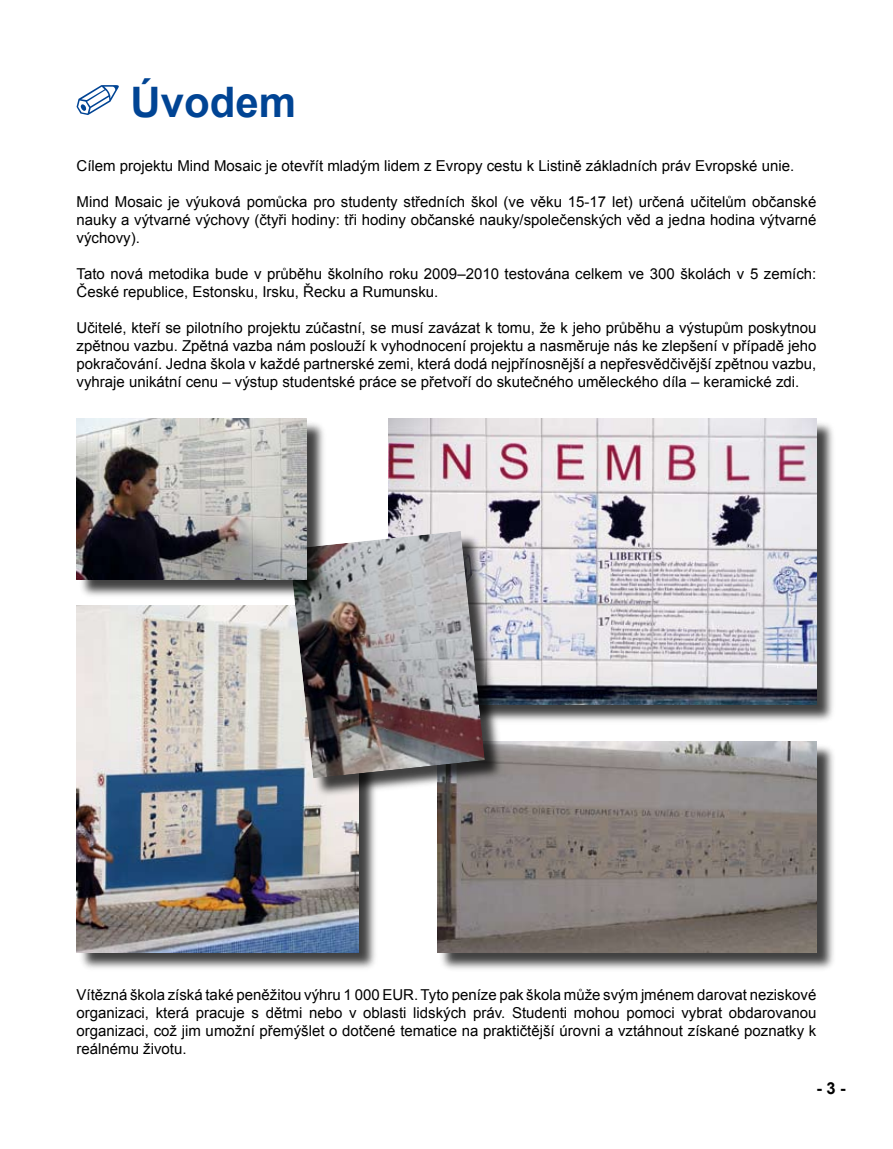
<style>
.page{position:relative;width:893px;height:1149px;background:#fff}
.page>*{position:absolute;margin:0;border:0;box-sizing:border-box;transform-origin:0 0}
.t1{font:700 42px "Arial";color:#004494}
.t2{font:700 16.5px "Arial";color:#000}
.t3{font:15px/18px "Arial";color:#000;text-align:justify}
</style>
<div class="page">
<svg style="left:77px;top:85px;width:42px;height:30px"></svg>
<div style="left:389px;top:420px;width:448px;height:304px;background:#000;opacity:.75"></div>
<img style="left:388px;top:418px;width:428px;height:286px">
<div style="left:78px;top:607px;width:300px;height:365px;background:#000;opacity:.75"></div>
<img style="left:77px;top:605px;width:281px;height:346px">
<div style="left:439px;top:742px;width:397px;height:229px;background:#000;opacity:.75"></div>
<img style="left:437px;top:741px;width:379px;height:210px">
<div style="left:290px;top:532px;width:214px;height:265px;background:#000;opacity:.75"></div>
<img style="left:289px;top:530px;width:196px;height:248px">
<div style="left:78px;top:420px;width:248px;height:179px;background:#000;opacity:.75"></div>
<img style="left:77px;top:418px;width:230px;height:161px">
<h1 class="t1" style="left:131px;top:75px;width:167px">Úvodem</h1>
<p class="t3" style="left:77px;top:157px;width:719px">Cílem projektu Mind Mosaic je otevřít mladým lidem z Evropy cestu k Listině základních práv Evropské unie.</p>
<p class="t3" style="left:77px;top:193px;width:741px">Mind Mosaic je výuková pomůcka pro studenty středních škol (ve věku 15-17 let) určená učitelům občanské nauky a výtvarné výchovy (čtyři hodiny: tři hodiny občanské nauky/společenských věd a jedna hodina výtvarné výchovy).</p>
<p class="t3" style="left:77px;top:265px;width:741px">Tato nová metodika bude v průběhu školního roku 2009–2010 testována celkem ve 300 školách v 5 zemích:<br>České republice, Estonsku, Irsku, Řecku a Rumunsku.</p>
<p class="t3" style="left:77px;top:319px;width:741px">Učitelé, kteří se pilotního projektu zúčastní, se musí zavázat k tomu, že k jeho průběhu a výstupům poskytnou zpětnou vazbu. Zpětná vazba nám poslouží k vyhodnocení projektu a nasměruje nás ke zlepšení v případě jeho pokračování. Jedna škola v každé partnerské zemi, která dodá nejpřínosnější a nepřesvědčivější zpětnou vazbu, vyhraje unikátní cenu – výstup studentské práce se přetvoří do skutečného uměleckého díla – keramické zdi.</p>
<p class="t3" style="left:77px;top:985px;width:741px">Vítězná škola získá také peněžitou výhru 1 000 EUR. Tyto peníze pak škola může svým jménem darovat neziskové organizaci, která pracuje s dětmi nebo v oblasti lidských práv. Studenti mohou pomoci vybrat obdarovanou organizaci, což jim umožní přemýšlet o dotčené tematice na praktičtější úrovni a vztáhnout získané poznatky k reálnému životu.</p>
<p class="t2" style="left:816px;top:1076px;width:31px">- 3 -</p>
</div>
